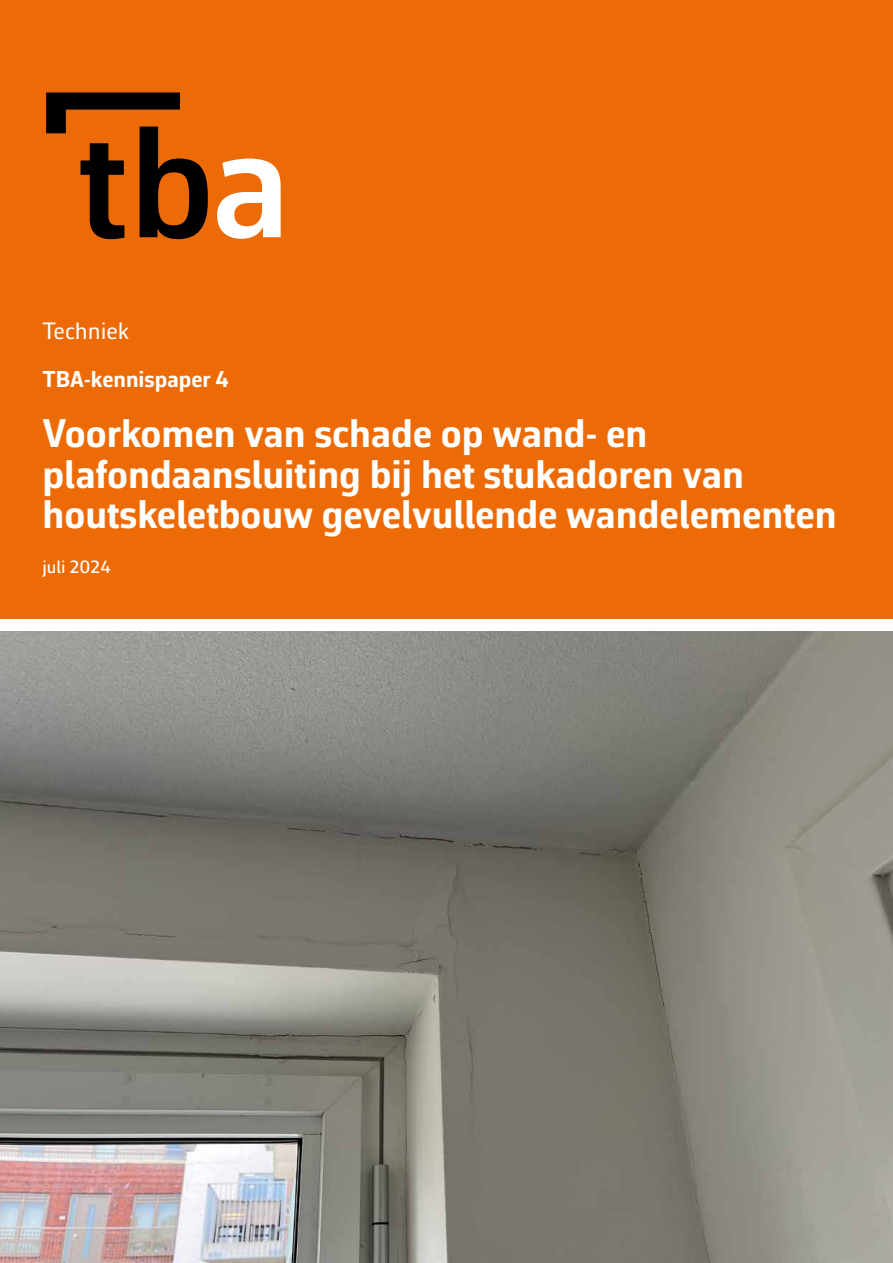
<style>
.page{position:relative;width:893px;height:1263px;background:#fff}
.page>*{position:absolute;margin:0;border:0;box-sizing:border-box;transform-origin:0 0}
.t1{font:700 40.5px/40.5px "Corbeau Pro";color:#fff}
.t2{font:24px "Corbeau Pro";color:#fff}
.t3{font:700 23.25px "Corbeau Pro";color:#fff}
.t4{font:500 18px "Corbeau Pro";color:#fff}
</style>
<div class="page">
<div style="left:0;top:0;width:893px;height:619px;background:#ed6b06"></div>
<svg style="left:217px;top:159px;width:64px;height:80px"></svg>
<svg style="left:46px;top:92px;width:162px;height:147px"></svg>
<img style="left:0;top:631px;width:893px;height:632px">
<p class="t2" style="left:43px;top:315px;width:88px">Techniek</p>
<p class="t3" style="left:43px;top:363px;width:188px">TBA-kennispaper 4</p>
<p class="t1" style="left:43px;top:413px;width:796px">Voorkomen van schade op wand- en plafondaansluiting bij het stukadoren van houtskeletbouw gevelvullende wandelementen</p>
<p class="t4" style="left:43px;top:555px;width:70px">juli 2024</p>
</div>
